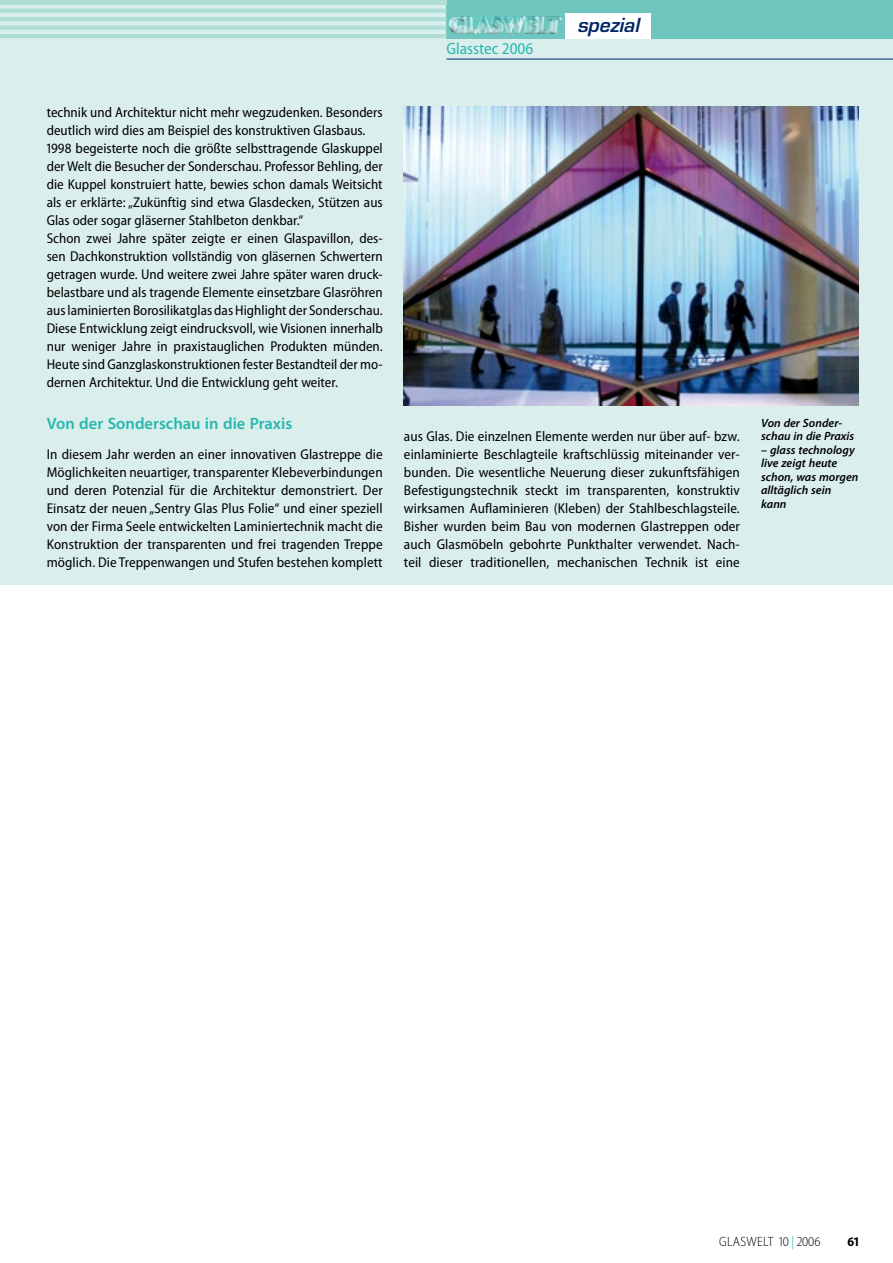
<style>
.page{position:relative;width:893px;height:1263px;background:#fff}
.page>*{position:absolute;margin:0;border:0;box-sizing:border-box;transform-origin:0 0}
.t1{font:italic 600 18.9px "Eurostile LT Std";color:#002764}
.t2{font:600 16.5px "Myriad Pro";color:#28b7af}
.t3{font:semi-condensed 16.5px "Myriad Pro";color:#28b7af}
.t4{font:semi-condensed 14.25px/18px "Myriad Pro";color:#000;text-align:justify}
.t5{font:300 semi-condensed 13.5px "Myriad Pro";letter-spacing:.02em;color:#000}
.t6{font:700 semi-condensed 13.2px "Myriad Pro";color:#000}
.t7{font:italic 600 12px/13.5px "Myriad Pro";color:#000}
.s1{color:#28b7af}
</style>
<div class="page">
<hr style="left:0;top:0;width:1px;height:1263px;background:#daeeec">
<div style="left:0;top:0;width:893px;height:585px;background:#daeeec"></div>
<div style="left:446px;top:0;width:447px;height:38px;background:#6fc6be"></div>
<div style="left:566px;top:13px;width:85px;height:25px;background:#fff"></div>
<img style="left:448px;top:16px;width:115px;height:18px">
<hr style="left:0;top:9px;width:446px;height:4px;background:#b1ddd7">
<hr style="left:0;top:17px;width:446px;height:4px;background:#b1ddd7">
<hr style="left:0;top:26px;width:446px;height:4px;background:#b1ddd7">
<hr style="left:0;top:34px;width:446px;height:4px;background:#b1ddd7">
<hr style="left:0;top:0;width:446px;height:4px;background:#b1ddd7">
<img style="left:404px;top:106px;width:455px;height:299px">
<hr style="left:446px;top:59px;width:447px;height:1px;background:#002764">
<p class="t4" style="left:47px;top:104px;width:337px;text-align:left">technik und Architektur nicht mehr wegzudenken. Besonders deutlich wird dies am Beispiel des konstruktiven Glasbaus.<br>1998 begeisterte noch die größte selbsttragende Glaskuppel der Welt die Besucher der Sonderschau. Professor Behling, der die Kuppel konstruiert hatte, bewies schon damals Weitsicht als er erklärte: „Zukünftig sind etwa Glasdecken, Stützen aus Glas oder sogar gläserner Stahlbeton denkbar.“<br>Schon zwei Jahre später zeigte er einen Glaspavillon, des&shy;sen Dachkonstruktion vollständig von gläsernen Schwertern getragen wurde. Und weitere zwei Jahre später waren druck&shy;belastbare und als tragende Elemente einsetzbare Glasröhren auslaminierten Borosilikatglas das Highlight der Sonderschau.<br>Diese Entwicklung zeigt eindrucksvoll, wie Visionen innerhalb nur weniger Jahre in praxistauglichen Produkten münden.<br>Heute sind Ganzglaskonstruktionen fester Bestandteil der mo&shy;dernen Architektur. Und die Entwicklung geht weiter.</p>
<p class="t2" style="left:47px;top:413px;width:247px">Von der Sonderschau in die Praxis</p>
<p class="t4" style="left:47px;top:446px;width:337px">In diesem Jahr werden an einer innovativen Glastreppe die Möglichkeiten neuartiger, transparenter Klebeverbindungen und deren Potenzial für die Architektur demonstriert. Der Einsatz der neuen „Sentry Glas Plus Folie“ und einer speziell von der Firma Seele entwickelten Laminiertechnik macht die Konstruktion der transparenten und frei tragenden Treppe möglich. Die Treppenwangen und Stufen bestehen komplett</p>
<p class="t3" style="left:446px;top:39px;width:88px">Glasstec 2006</p>
<h1 class="t1" style="left:577px;top:13px;width:64px">spezial</h1>
<p class="t4" style="left:404px;top:428px;width:337px">aus Glas. Die einzelnen Elemente werden nur über auf- bzw. einlaminierte Beschlagteile kraftschlüssig miteinander ver&shy;bunden. Die wesentliche Neuerung dieser zukunftsfähigen Befestigungstechnik steckt im transparenten, konstruktiv wirksamen Auflaminieren (Kleben) der Stahlbeschlagsteile.<br>Bisher wurden beim Bau von modernen Glastreppen oder auch Glasmöbeln gebohrte Punkthalter verwendet. Nach&shy;teil dieser traditionellen, mechanischen Technik ist eine</p>
<p class="t7" style="left:761px;top:416px;width:95px">Von der Sonder&shy;schau in die Praxis</p>
<p class="t7" style="left:761px;top:443px;width:99px">– glass technology live zeigt heute schon, was morgen alltäglich sein kann</p>
<p class="t5" style="left:719px;top:1234px;width:103px">GLASWELT 10 <span class="s1">|</span> 2006</p>
<p class="t6" style="left:847px;top:1234px;width:13px">61</p>
</div>
